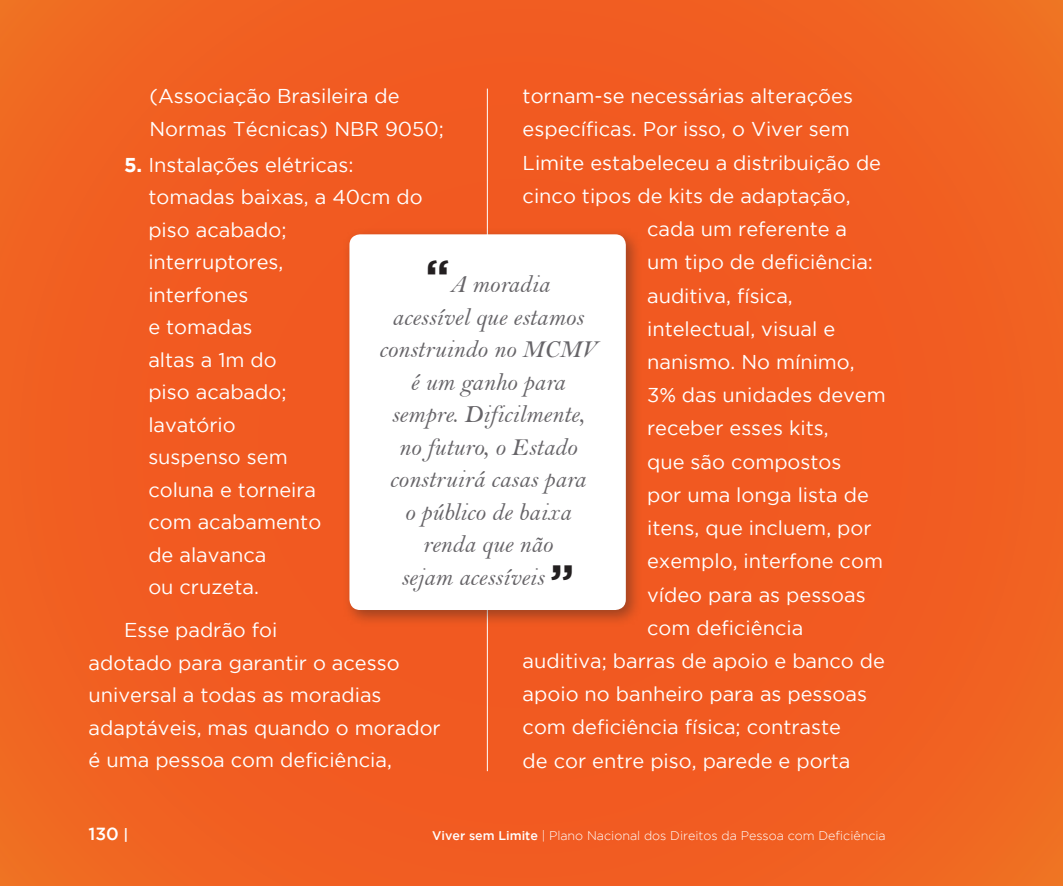
<style>
.page{position:relative;width:1063px;height:886px;background:#f15c21}
.page>*{position:absolute;margin:0;border:0;box-sizing:border-box;transform-origin:0 0}
._1_texto_padrão{font:25px/32.5px "Bell MT Italic";color:#666468;text-align:center}
._1_texto_padrão-2{font:20px/32.5px "Gotham";color:#fff}
.t1{font:500 17.5px "Gotham";color:#fff}
.t2{font:300 12.5px "Gotham";color:#fff}
.s1{font-weight:700}
.s2{font-family:"Gotham";font-weight:700;font-size:45px;color:#231f20}
.s3{font-size:15px}
.s4{font-weight:500}
</style>
<div class="page">
<hr style="left:487px;top:89px;width:1px;height:682px;background:#fff">
<div style="left:343px;top:227px;width:300px;height:400px;background:#231f20;opacity:.4"></div>
<div style="left:349px;top:234px;width:277px;height:376px;background:#fff;border-radius:11px"></div>
<p class="_1_texto_padrão-2" style="left:150px;top:80px;width:296px">(Associação Brasileira de<br>Normas Técnicas) NBR 9050;</p>
<p class="_1_texto_padrão-2" style="left:148px;top:148px;width:276px;text-indent:-24px"><span class="s1">5.</span> Instalações elétricas: tomadas baixas, a 40cm do piso acabado; interruptores,<br>interfones<br>e tomadas<br>altas a 1m do<br>piso acabado;<br>lavatório<br>suspenso sem<br>coluna e torneira<br>com acabamento<br>de alavanca<br>ou cruzeta.</p>
<p class="_1_texto_padrão-2" style="left:89px;top:614px;width:354px;text-indent:35px">Esse padrão foi<br>adotado para garantir o acesso universal a todas as moradias adaptáveis, mas quando o morador é uma pessoa com deficiência,</p>
<p class="_1_texto_padrão-2" style="left:523px;top:80px;width:332px">tornam-se necessárias alterações</p>
<p class="_1_texto_padrão-2" style="left:523px;top:113px;width:329px">específicas. Por isso, o Viver sem</p>
<p class="_1_texto_padrão-2" style="left:523px;top:146px;width:360px">Limite estabeleceu a distribuição de</p>
<p class="_1_texto_padrão-2" style="left:523px;top:179px;width:329px">cinco tipos de kits de adaptação,</p>
<p class="_1_texto_padrão-2" style="left:647px;top:212px;width:202px">cada um referente a</p>
<p class="_1_texto_padrão-2" style="left:647px;top:246px;width:227px">um tipo de deficiência:</p>
<p class="_1_texto_padrão-2" style="left:647px;top:279px;width:147px">auditiva, física,</p>
<p class="_1_texto_padrão-2" style="left:647px;top:312px;width:190px">intelectual, visual e</p>
<p class="_1_texto_padrão-2" style="left:647px;top:345px;width:209px">nanismo. No mínimo,</p>
<p class="_1_texto_padrão-2" style="left:647px;top:379px;width:240px">3% das unidades devem</p>
<p class="_1_texto_padrão-2" style="left:647px;top:412px;width:183px">receber esses kits,</p>
<p class="_1_texto_padrão-2" style="left:647px;top:445px;width:196px">que são compostos</p>
<p class="_1_texto_padrão-2" style="left:647px;top:478px;width:223px">por uma longa lista de</p>
<p class="_1_texto_padrão-2" style="left:647px;top:511px;width:226px">itens, que incluem, por</p>
<p class="_1_texto_padrão-2" style="left:647px;top:545px;width:237px">exemplo, interfone com</p>
<p class="_1_texto_padrão-2" style="left:647px;top:578px;width:220px">vídeo para as pessoas</p>
<p class="_1_texto_padrão-2" style="left:647px;top:611px;width:158px">com deficiência</p>
<p class="_1_texto_padrão-2" style="left:523px;top:644px;width:364px">auditiva; barras de apoio e banco de</p>
<p class="_1_texto_padrão-2" style="left:523px;top:677px;width:346px">apoio no banheiro para as pessoas</p>
<p class="_1_texto_padrão-2" style="left:523px;top:711px;width:320px">com deficiência física; contraste</p>
<p class="_1_texto_padrão-2" style="left:523px;top:744px;width:329px">de cor entre piso, parede e porta</p>
<p class="_1_texto_padrão" style="left:379px;top:268px;width:219px"><span class="s2">“</span>A moradia<br>acessível que estamos construindo no MCMV é um ganho para sempre. Dificilmente, no futuro, o Estado construirá casas para<br>o público de baixa renda que não<br>sejam acessíveis <span class="s2">”</span></p>
<p class="t1" style="left:89px;top:824px;width:41px">130 <span class="s3">|</span></p>
<p class="t2" style="left:432px;top:829px;width:455px"><span class="s4">Viver sem Limite</span> | Plano Nacional dos Direitos da Pessoa com Deficiência</p>
</div>
